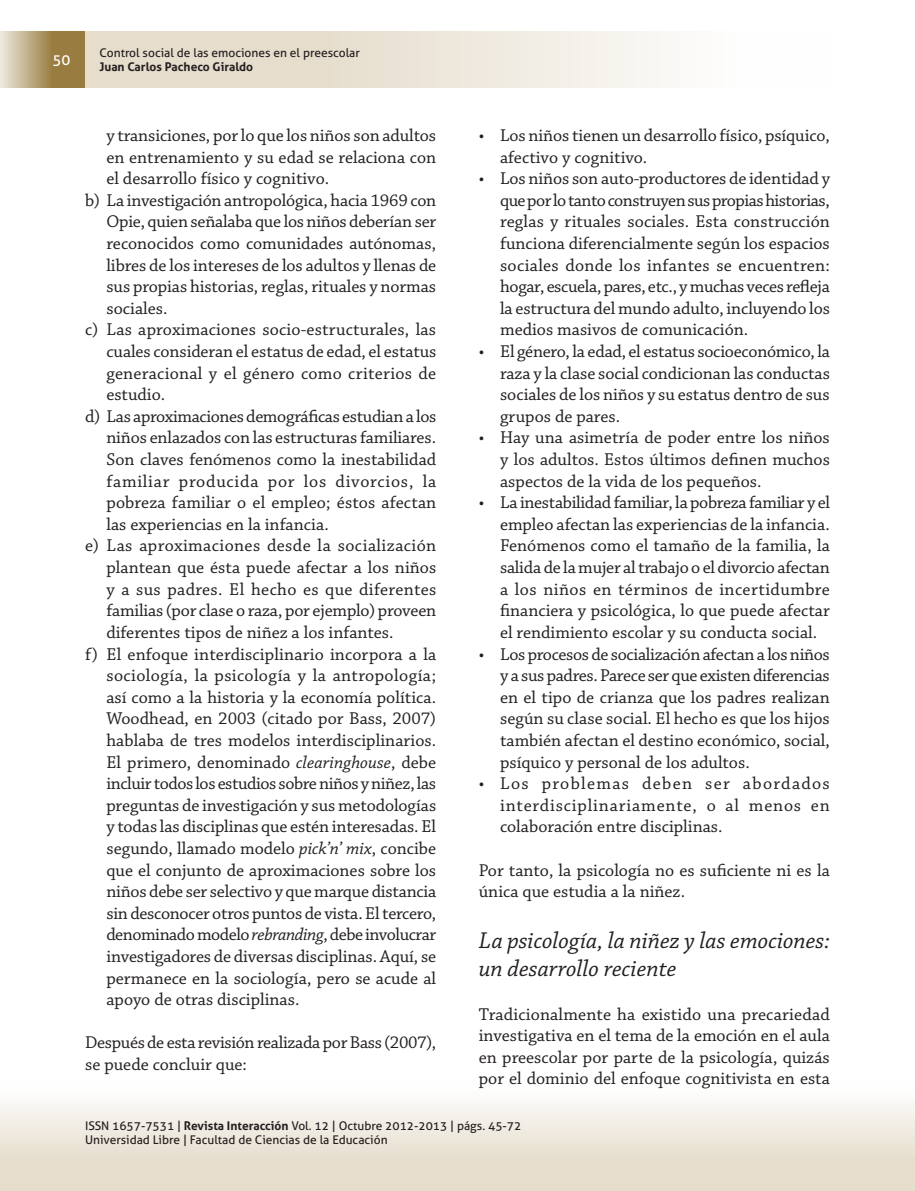
<style>
.page{position:relative;width:915px;height:1191px;background:#fff}
.page>*{position:absolute;margin:0;border:0;box-sizing:border-box;transform-origin:0 0}
.Subtítulo{font:italic 24px/28.8px "Chaparral Pro";color:#231f20}
.Cuerpo_de_texto{font:18px/21.6px "Chaparral Pro";color:#231f20;text-align:justify}
.t1{font:15px "Aller";color:#fff}
.t2{font:12px/14.4px "Aller";color:#231f20}
.t3{font:700 12px "Aller";color:#231f20}
.s1{font-style:italic}
.s2{font-weight:700}
</style>
<div class="page">
<hr style="left:914px;top:1077px;width:1px;height:114px;background:#e6ddcc">
<div style="left:0;top:1077px;width:914px;height:114px;background:linear-gradient(to bottom,#fff,#e1d6c2)"></div>
<div style="left:85px;top:31px;width:744px;height:57px;background:linear-gradient(to right,#e0d5c0,#fff)"></div>
<svg style="left:0;top:31px;width:85px;height:57px;background:#b39f72"></svg>
<p class="t1" style="left:53px;top:51px;width:20px">50</p>
<p class="t2" style="left:99px;top:45px;width:262px">Control social de las emociones en el preescolar</p>
<p class="t3" style="left:99px;top:59px;width:155px">Juan Carlos Pacheco Giraldo</p>
<p class="Cuerpo_de_texto" style="left:106px;top:125px;width:331px">y transiciones, por lo que los niños son adultos en entrenamiento y su edad se relaciona con el desarrollo físico y cognitivo.</p>
<p class="Cuerpo_de_texto" style="left:106px;top:190px;width:331px;text-indent:-21px">b) La investigación antropológica, hacia 1969 con Opie, quien señalaba que los niños deberían ser reconocidos como comunidades autónomas, libres de los intereses de los adultos y llenas de sus propias historias, reglas, rituales y normas sociales.</p>
<p class="Cuerpo_de_texto" style="left:106px;top:320px;width:331px;text-indent:-21px">c) Las aproximaciones socio-estructurales, las cuales consideran el estatus de edad, el estatus generacional y el género como criterios de estudio.</p>
<p class="Cuerpo_de_texto" style="left:106px;top:406px;width:331px;text-indent:-21px">d) Las aproximaciones demográficas estudian a los niños enlazados con las estructuras familiares.<br>Son claves fenómenos como la inestabilidad familiar producida por los divorcios, la pobreza familiar o el empleo; éstos afectan las experiencias en la infancia.</p>
<p class="Cuerpo_de_texto" style="left:106px;top:536px;width:331px;text-indent:-21px">e) Las aproximaciones desde la socialización plantean que ésta puede afectar a los niños y a sus padres. El hecho es que diferentes familias (por clase o raza, por ejemplo) proveen diferentes tipos de niñez a los infantes.</p>
<p class="Cuerpo_de_texto" style="left:106px;top:644px;width:331px;text-indent:-21px">f) El enfoque interdisciplinario incorpora a la sociología, la psicología y la antropología; así como a la historia y la economía política.<br>Woodhead, en 2003 (citado por Bass, 2007) hablaba de tres modelos interdisciplinarios.<br>El primero, denominado <span class="s1">clearinghouse</span>, debe incluir todos los estudios sobre niños y niñez, las preguntas de investigación y sus metodologías y todas las disciplinas que estén interesadas. El segundo, llamado modelo <span class="s1">pick’n’ mix</span>, concibe que el conjunto de aproximaciones sobre los niños debe ser selectivo y que marque distancia sin desconocer otros puntos de vista. El tercero, denominado modelo <span class="s1">rebranding</span>, debe involucrar investigadores de diversas disciplinas. Aquí, se permanece en la sociología, pero se acude al apoyo de otras disciplinas.</p>
<p class="Cuerpo_de_texto" style="left:85px;top:1032px;width:352px">Después de esta revisión realizada por Bass (2007), se puede concluir que:</p>
<p class="Cuerpo_de_texto" style="left:500px;top:125px;width:331px;text-indent:-21px">• Los niños tienen un desarrollo físico, psíquico, afectivo y cognitivo.</p>
<p class="Cuerpo_de_texto" style="left:500px;top:168px;width:331px;text-indent:-21px">• Los niños son auto-productores de identidad y que por lo tanto construyen sus propias historias, reglas y rituales sociales. Esta construcción funciona diferencialmente según los espacios sociales donde los infantes se encuentren: hogar, escuela, pares, etc., y muchas veces refleja la estructura del mundo adulto, incluyendo los medios masivos de comunicación.</p>
<p class="Cuerpo_de_texto" style="left:500px;top:341px;width:331px;text-indent:-21px">• El género, la edad, el estatus socioeconómico, la raza y la clase social condicionan las conductas sociales de los niños y su estatus dentro de sus grupos de pares.</p>
<p class="Cuerpo_de_texto" style="left:500px;top:428px;width:331px;text-indent:-21px">• Hay una asimetría de poder entre los niños y los adultos. Estos últimos definen muchos aspectos de la vida de los pequeños.</p>
<p class="Cuerpo_de_texto" style="left:500px;top:492px;width:331px;text-indent:-21px">• La inestabilidad familiar, la pobreza familiar y el empleo afectan las experiencias de la infancia.<br>Fenómenos como el tamaño de la familia, la salida de la mujer al trabajo o el divorcio afectan a los niños en términos de incertidumbre financiera y psicológica, lo que puede afectar el rendimiento escolar y su conducta social.</p>
<p class="Cuerpo_de_texto" style="left:500px;top:644px;width:331px;text-indent:-21px">• Los procesos de socialización afectan a los niños y a sus padres. Parece ser que existen diferencias en el tipo de crianza que los padres realizan según su clase social. El hecho es que los hijos también afectan el destino económico, social, psíquico y personal de los adultos.</p>
<p class="Cuerpo_de_texto" style="left:500px;top:773px;width:331px;text-indent:-21px">• Los problemas deben ser abordados interdisciplinariamente, o al menos en colaboración entre disciplinas.</p>
<p class="Cuerpo_de_texto" style="left:478px;top:860px;width:352px">Por tanto, la psicología no es suficiente ni es la única que estudia a la niñez.</p>
<p class="Subtítulo" style="left:478px;top:926px;width:352px">La psicología, la niñez y las emociones: un desarrollo reciente</p>
<p class="Cuerpo_de_texto" style="left:478px;top:1004px;width:352px">Tradicionalmente ha existido una precariedad investigativa en el tema de la emoción en el aula en preescolar por parte de la psicología, quizás por el dominio del enfoque cognitivista en esta</p>
<p class="t2" style="left:85px;top:1118px;width:437px">ISSN 1657-7531 | <span class="s2">Revista Interacción</span> Vol. 12 | Octubre 2012-2013 | págs. 45-72<br>Universidad Libre | Facultad de Ciencias de la Educación</p>
</div>
